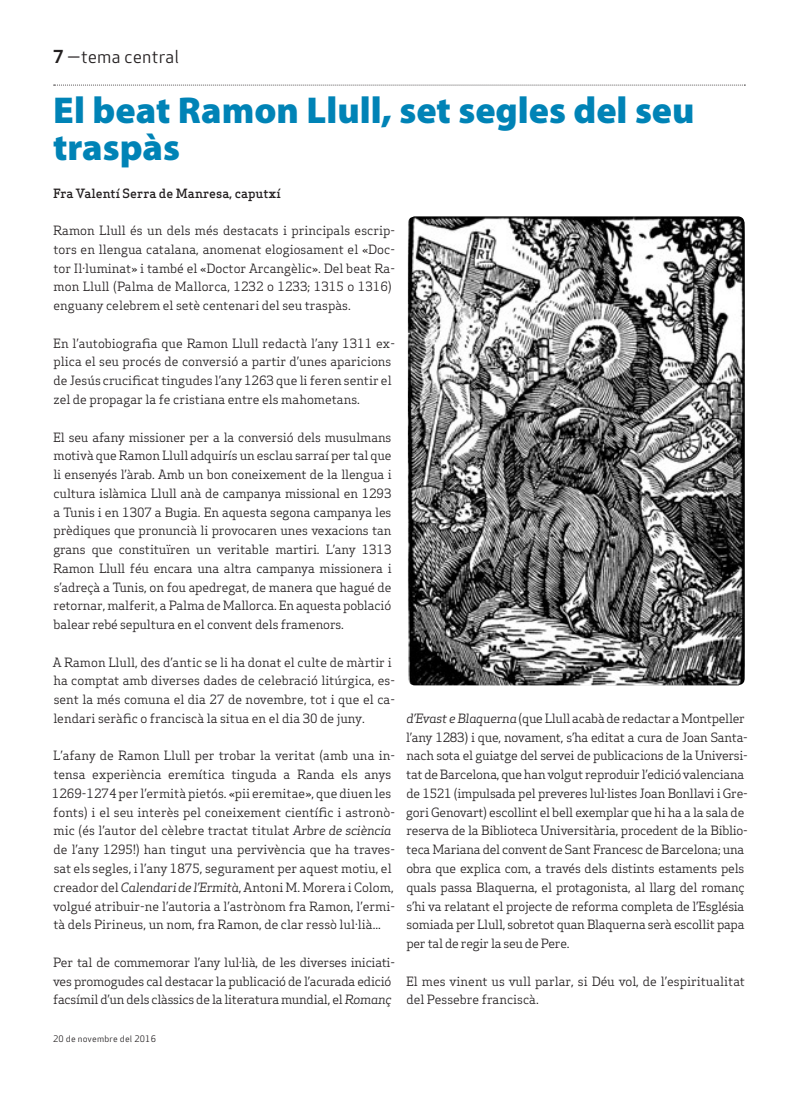
<style>
.page{position:relative;width:798px;height:1099px;background:#fff}
.page>*{position:absolute;margin:0;border:0;box-sizing:border-box;transform-origin:0 0}
.Titulars{font:900 37.5px/37.5px "Myriad Pro";color:#0083b6}
.Capçalera{font:17.5px "Apex Sans Book T";color:#231f20}
.Text_General{font:12.5px/18.8px "Apex Serif";letter-spacing:-.01em;color:#231f20}
.Autors{font:500 12.5px "Apex Serif";color:#231f20}
.Data_Peu{font:8.75px "Apex Sans Book T";letter-spacing:.02em;color:#231f20}
.s1{font-family:"Apex Sans Bold T"}
.s2{font-style:italic}
</style>
<div class="page">
<svg style="left:54px;top:85px;width:691px;height:1px"></svg>
<img style="left:407px;top:216px;width:337px;height:469px">
<p class="Capçalera" style="left:53px;top:46px;width:127px"><span class="s1">7</span> —tema central</p>
<p class="Titulars" style="left:53px;top:90px;width:642px">El beat Ramon Llull, set segles del seu traspàs</p>
<p class="Autors" style="left:53px;top:185px;width:229px">Fra Valentí Serra de Manresa, caputxí</p>
<p class="Text_General" style="left:53px;top:221px;width:343px">Ramon Llull és un dels més destacats i principals escrip&shy;tors en llengua catalana, anomenat elogiosament el «Doc&shy;tor Il·luminat» i també el «Doctor Arcangèlic». Del beat Ra&shy;mon Llull (Palma de Mallorca, 1232 o 1233; 1315 o 1316) enguany celebrem el setè centenari del seu traspàs.</p>
<p class="Text_General" style="left:53px;top:333px;width:343px">En l’autobiografia que Ramon Llull redactà l’any 1311 ex&shy;plica el seu procés de conversió a partir d’unes aparicions de Jesús crucificat tingudes l’any 1263 que li feren sentir el zel de propagar la fe cristiana entre els mahometans.</p>
<p class="Text_General" style="left:53px;top:427px;width:340px;text-align:justify">El seu afany missioner per a la conversió dels musulmans motivà que Ramon Llull adquirís un esclau sarraí per tal que li ensenyés l’àrab. Amb un bon coneixement de la llengua i cultura islàmica Llull anà de campanya missional en 1293 a Tunis i en 1307 a Bugia. En aquesta segona campanya les prèdiques que pronuncià li provocaren unes vexacions tan grans que constituïren un veritable martiri. L’any 1313<br>Ramon Llull féu encara una altra campanya missionera i s’adreçà a Tunis, on fou apedregat, de manera que hagué de retornar, malferit, a Palma de Mallorca. En aquesta població balear rebé sepultura en el convent dels framenors.</p>
<p class="Text_General" style="left:53px;top:652px;width:343px">A Ramon Llull, des d’antic se li ha donat el culte de màrtir i ha comptat amb diverses dades de celebració litúrgica, es&shy;sent la més comuna el dia 27 de novembre, tot i que el ca&shy;lendari seràfic o franciscà la situa en el dia 30 de juny.</p>
<p class="Text_General" style="left:52px;top:746px;width:344px">L’afany de Ramon Llull per trobar la veritat (amb una in&shy;tensa experiència eremítica tinguda a Randa els anys 1269-1274 per l’ermità pietós. «pii eremitae», que diuen les fonts) i el seu interès pel coneixement científic i astronò&shy;mic (és l’autor del cèlebre tractat titulat <span class="s2">Arbre de sciència </span>de l’any 1295!) han tingut una pervivència que ha traves&shy;sat els segles, i l’any 1875, segurament per aquest motiu, el creador del <span class="s2">Calendari de l’Ermità</span>, Antoni M. Morera i Colom, volgué atribuir-ne l’autoria a l’astrònom fra Ramon, l’ermi&shy;tà dels Pirineus, un nom, fra Ramon, de clar ressò lul·lià...</p>
<p class="Text_General" style="left:53px;top:952px;width:343px">Per tal de commemorar l’any lul·lià, de les diverses iniciati&shy;ves promogudes cal destacar la publicació de l’acurada edició facsímil d’un dels clàssics de la literatura mundial, el <span class="s2">Romanç</span></p>
<p class="Data_Peu" style="left:53px;top:1032px;width:104px">20 de novembre del 2016</p>
<p class="Text_General" style="left:406px;top:708px;width:343px"><span class="s2">d’Evast e Blaquerna</span> (que Llull acabà de redactar a Montpeller l’any 1283) i que, novament, s’ha editat a cura de Joan Santa&shy;nach sota el guiatge del servei de publicacions de la Universi&shy;tat de Barcelona, que han volgut reproduir l’edició valenciana de 1521 (impulsada pel preveres lul·listes Joan Bonllavi i Gre&shy;gori Genovart) escollint el bell exemplar que hi ha a la sala de reserva de la Biblioteca Universitària, procedent de la Biblio&shy;teca Mariana del convent de Sant Francesc de Barcelona; una obra que explica com, a través dels distints estaments pels quals passa Blaquerna, el protagonista, al llarg del romanç s’hi va relatant el projecte de reforma completa de l’Església somiada per Llull, sobretot quan Blaquerna serà escollit papa per tal de regir la seu de Pere.</p>
<p class="Text_General" style="left:406px;top:971px;width:340px">El mes vinent us vull parlar, si Déu vol, de l’espiritualitat del Pessebre franciscà.</p>
</div>
